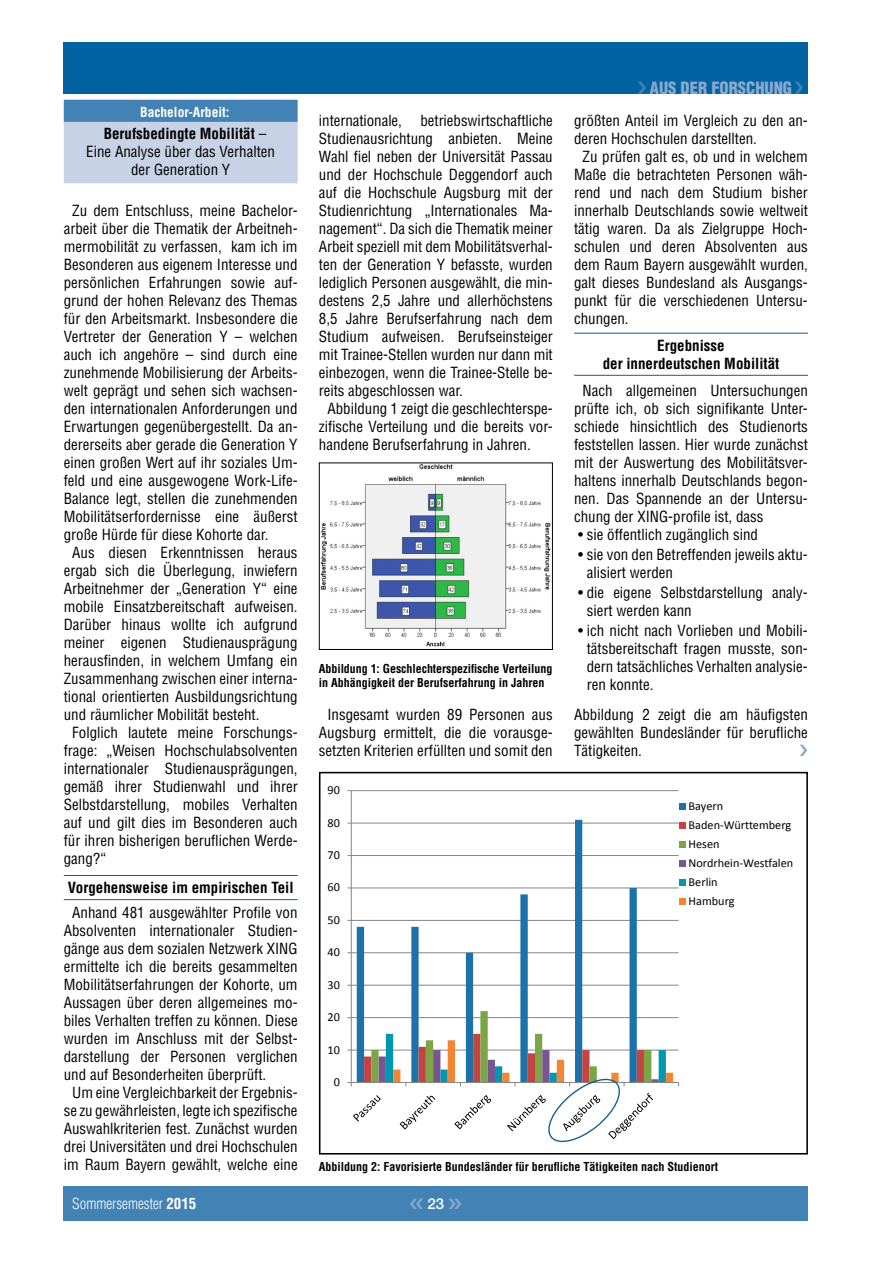
<style>
.page{position:relative;width:893px;height:1263px;background:#fff}
.page>*{position:absolute;margin:0;border:0;box-sizing:border-box;transform-origin:0 0}
.t1{font:900 condensed 16.5px "Helvetica";color:#8ba9cd}
.FließText1{font:condensed 15px/18px "Helvetica";color:#000;text-align:justify}
.FließText1_ohne_Einz{font:condensed 15px/18px "Helvetica";color:#000;text-align:justify}
.Head3{font:700 condensed 15px/18px "Helvetica";color:#000;text-align:center}
.FORSCHUNG__Head2{font:condensed 15px/18px "Helvetica";color:#000;text-align:center}
.t2{font:300 condensed 15px "Helvetica";color:#fff}
.t3{font:500 15px "Helvetica Neue";color:#fff}
.FORSCHUNG__Head1{font:700 condensed 13.5px "Helvetica";color:#fff}
.t4{font:12.3px "Calibri";color:#000}
.t5{font:12.15px/18.9px "Calibri";color:#000}
.BU{font:700 condensed 12px/14.4px "Helvetica";color:#000}
.s1{font-weight:700}
</style>
<div class="page">
<div style="left:64px;top:1186px;width:744px;height:34px;background:#4382b5"></div>
<div style="left:64px;top:100px;width:234px;height:22px;background:#4382b5"></div>
<div style="left:64px;top:122px;width:234px;height:61px;background:#c8d2e6"></div>
<hr style="left:64px;top:875px;width:234px;height:1px;background:#0062a0">
<hr style="left:64px;top:899px;width:234px;height:1px;background:#0062a0">
<hr style="left:574px;top:333px;width:234px;height:1px;background:#0062a0">
<hr style="left:574px;top:375px;width:234px;height:1px;background:#0062a0">
<img style="left:321px;top:464px;width:230px;height:183px">
<div style="left:319px;top:462px;width:234px;height:188px;border:1px solid #000"></div>
<div style="left:64px;top:43px;width:744px;height:51px;background:#0062a0"></div>
<hr style="left:351px;top:985px;width:328px;height:1px;background:#868686">
<hr style="left:351px;top:952px;width:328px;height:1px;background:#868686">
<hr style="left:351px;top:920px;width:328px;height:1px;background:#868686">
<hr style="left:351px;top:888px;width:328px;height:1px;background:#868686">
<hr style="left:351px;top:855px;width:328px;height:1px;background:#868686">
<hr style="left:351px;top:823px;width:328px;height:1px;background:#868686">
<hr style="left:351px;top:790px;width:328px;height:1px;background:#868686">
<svg style="left:357px;top:820px;width:280px;height:191px"></svg>
<hr style="left:351px;top:791px;width:1px;height:291px;background:#868686">
<svg style="left:679px;top:804px;width:6px;height:6px"></svg>
<div style="left:679px;top:822px;width:6px;height:7px;background:#c44441"></div>
<div style="left:679px;top:841px;width:6px;height:7px;background:#7ca546"></div>
<div style="left:679px;top:860px;width:6px;height:7px;background:#795692"></div>
<div style="left:679px;top:879px;width:6px;height:7px;background:#0098b0"></div>
<div style="left:679px;top:898px;width:6px;height:7px;background:#f48533"></div>
<svg style="left:347px;top:1011px;width:332px;height:132px"></svg>
<div style="left:319px;top:772px;width:489px;height:382px;border:2px solid #000"></div>
<p class="FORSCHUNG__Head1" style="left:140px;top:104px;width:91px">Bachelor-Arbeit:</p>
<p class="FORSCHUNG__Head2" style="left:86px;top:124px;width:190px"><span class="s1">Berufsbedingte Mobilität</span> –<br>Eine Analyse über das Verhalten der Generation Y</p>
<p class="FließText1" style="left:64px;top:201px;width:235px;text-indent:9px">Zu dem Entschluss, meine Bachelor&shy;arbeit über die Thematik der Arbeitneh&shy;mermobilität zu verfassen, kam ich im Besonderen aus eigenem Interesse und persönlichen Erfahrungen sowie auf&shy;grund der hohen Relevanz des Themas für den Arbeitsmarkt. Insbesondere die Vertreter der Generation Y – welchen auch ich angehöre – sind durch eine zunehmende Mobilisierung der Arbeits&shy;welt geprägt und sehen sich wachsen&shy;den internationalen Anforderungen und Erwartungen gegenübergestellt. Da an&shy;dererseits aber gerade die Generation Y einen großen Wert auf ihr soziales Um&shy;feld und eine ausgewogene Work-Life-Balance legt, stellen die zunehmenden Mobilitätserfordernisse eine äußerst große Hürde für diese Kohorte dar.</p>
<p class="FließText1" style="left:64px;top:543px;width:235px;text-indent:9px">Aus diesen Erkenntnissen heraus ergab sich die Überlegung, inwiefern Arbeitnehmer der „Generation Y“ eine mobile Einsatzbereitschaft aufweisen.<br>Darüber hinaus wollte ich aufgrund meiner eigenen Studienausprägung herausfinden, in welchem Umfang ein Zusammenhang zwischen einer interna&shy;tional orientierten Ausbildungsrichtung und räumlicher Mobilität besteht.</p>
<p class="FließText1" style="left:64px;top:723px;width:235px;text-indent:9px">Folglich lautete meine Forschungs&shy;frage: „Weisen Hochschulabsolventen internationaler Studienausprägungen, gemäß ihrer Studienwahl und ihrer Selbstdarstellung, mobiles Verhalten auf und gilt dies im Besonderen auch für ihren bisherigen beruflichen Werde&shy;gang?“</p>
<p class="Head3" style="left:68px;top:878px;width:227px">Vorgehensweise im empirischen Teil</p>
<p class="FließText1" style="left:64px;top:903px;width:235px;text-indent:9px">Anhand 481 ausgewählter Profile von Absolventen internationaler Studien&shy;gänge aus dem sozialen Netzwerk XING ermittelte ich die bereits gesammelten Mobilitätserfahrungen der Kohorte, um Aussagen über deren allgemeines mo&shy;biles Verhalten treffen zu können. Diese wurden im Anschluss mit der Selbst&shy;darstellung der Personen verglichen und auf Besonderheiten überprüft.</p>
<p class="FließText1" style="left:64px;top:1083px;width:235px;text-align:center">Um eine Vergleichbarkeit der Ergebnis&shy;se zu gewährleisten, legte ich spezifische Auswahlkriterien fest. Zunächst wurden drei Universitäten und drei Hochschulen im Raum Bayern gewählt, welche eine</p>
<p class="FließText1" style="left:319px;top:111px;width:235px">internationale, betriebswirtschaftliche Studienausrichtung anbieten. Meine Wahl fiel neben der Universität Passau und der Hochschule Deggendorf auch auf die Hochschule Augsburg mit der Studienrichtung „Internationales Ma&shy;nagement“. Da sich die Thematik meiner Arbeit speziell mit dem Mobilitätsverhal&shy;ten der Generation Y befasste, wurden lediglich Personen ausgewählt, die min&shy;destens 2,5 Jahre und allerhöchstens 8,5 Jahre Berufserfahrung nach dem Studium aufweisen. Berufseinsteiger mit Trainee-Stellen wurden nur dann mit einbezogen, wenn die Trainee-Stelle be&shy;reits abgeschlossen war.</p>
<p class="FließText1" style="left:319px;top:399px;width:235px;text-indent:9px">Abbildung 1 zeigt die geschlechterspe&shy;zifische Verteilung und die bereits vor&shy;handene Berufserfahrung in Jahren.</p>
<p class="BU" style="left:319px;top:661px;width:235px">Abbildung 1: Geschlechterspezifische Verteilung in Abhängigkeit der Berufserfahrung in Jahren</p>
<p class="FließText1" style="left:319px;top:705px;width:235px;text-align:center">Insgesamt wurden 89 Personen aus<br>Augsburg ermittelt, die die vorausge&shy;setzten Kriterien erfüllten und somit den</p>
<p class="t5" style="left:328px;top:781px;width:14px">90</p>
<p class="t5" style="left:328px;top:813px;width:14px">80</p>
<p class="t5" style="left:328px;top:845px;width:14px">70</p>
<p class="t5" style="left:328px;top:878px;width:14px">60</p>
<p class="t4" style="left:328px;top:912px;width:14px">50</p>
<p class="t5" style="left:328px;top:943px;width:14px">40</p>
<p class="t5" style="left:328px;top:975px;width:14px">30</p>
<p class="t5" style="left:328px;top:1008px;width:14px">20</p>
<p class="t5" style="left:328px;top:1040px;width:14px">10</p>
<p class="t5" style="left:334px;top:1073px;width:8px">0</p>
<p class="t1" style="left:650px;top:77px;width:144px">AUS DER FORSCHUNG</p>
<p class="FließText1" style="left:574px;top:111px;width:235px">größten Anteil im Vergleich zu den an&shy;deren Hochschulen darstellten.</p>
<p class="FließText1" style="left:574px;top:147px;width:235px;text-indent:9px">Zu prüfen galt es, ob und in welchem Maße die betrachteten Personen wäh&shy;rend und nach dem Studium bisher innerhalb Deutschlands sowie weltweit tätig waren. Da als Zielgruppe Hoch&shy;schulen und deren Absolventen aus dem Raum Bayern ausgewählt wurden, galt dieses Bundesland als Ausgangs&shy;punkt für die verschiedenen Untersu&shy;chungen.</p>
<p class="Head3" style="left:603px;top:336px;width:178px">Ergebnisse<br>der innerdeutschen Mobilität</p>
<p class="FließText1" style="left:574px;top:381px;width:235px;text-indent:9px">Nach allgemeinen Untersuchungen prüfte ich, ob sich signifikante Unter&shy;schiede hinsichtlich des Studienorts feststellen lassen. Hier wurde zunächst mit der Auswertung des Mobilitätsver&shy;haltens innerhalb Deutschlands begon&shy;nen. Das Spannende an der Untersu&shy;chung der XING-profile ist, dass</p>
<p class="FließText1" style="left:578px;top:525px;width:181px">• sie öffentlich zugänglich sind</p>
<p class="FließText1" style="left:587px;top:545px;width:223px;text-indent:-9px">• sie von den Betreffenden jeweils aktu&shy;alisiert werden</p>
<p class="FließText1" style="left:587px;top:584px;width:223px;text-indent:-9px">• die eigene Selbstdarstellung analy&shy;siert werden kann</p>
<p class="FließText1" style="left:587px;top:622px;width:223px;text-indent:-9px">• ich nicht nach Vorlieben und Mobili&shy;tätsbereitschaft fragen musste, son&shy;dern tatsächliches Verhalten analysie&shy;ren konnte.</p>
<p class="FließText1_ohne_Einz" style="left:574px;top:705px;width:235px">Abbildung 2 zeigt die am häufigsten gewählten Bundesländer für berufliche Tätigkeiten.</p>
<p class="t5" style="left:689px;top:797px;width:106px">Bayern<br>Baden-Württemberg<br>Hesen<br>Nordrhein-Westfalen<br>Berlin<br>Hamburg</p>
<p class="BU" style="left:319px;top:1159px;width:401px">Abbildung 2: Favorisierte Bundesländer für berufliche Tätigkeiten nach Studienort</p>
<p class="t2" style="left:72px;top:1194px;width:126px">Sommersemester <span class="s1">2015</span></p>
<p class="t3" style="left:427px;top:1194px;width:18px">23</p>
</div>
